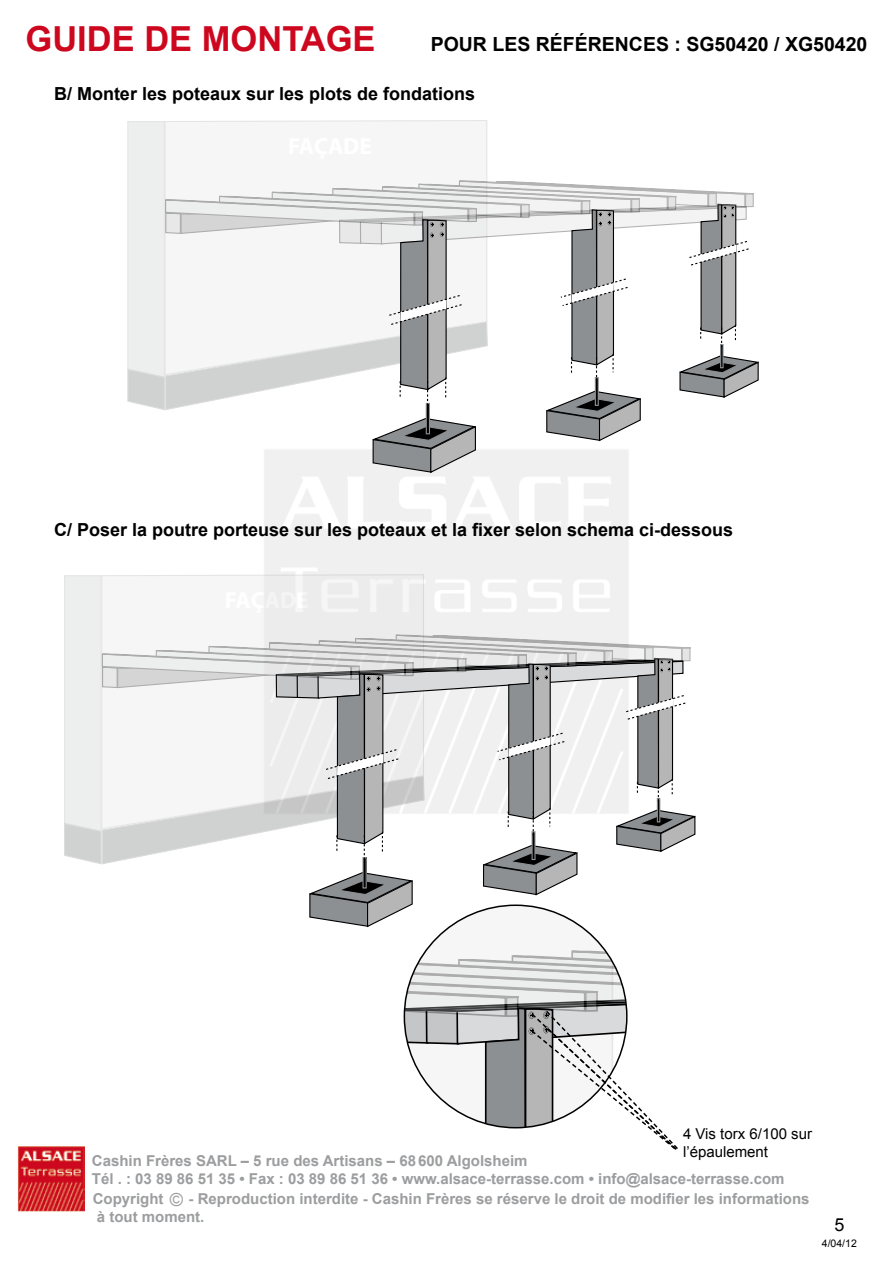
<style>
.page{position:relative;width:893px;height:1263px;background:#fff}
.page>*{position:absolute;margin:0;border:0;box-sizing:border-box;transform-origin:0 0}
.t1{font:700 34.5px "Arial";color:#cd071e}
.t2{font:700 19.5px "Arial";color:#000}
.t3{font:700 18px "Arial";color:#000}
.t4{font:18px "Arial";color:#000}
.t5{font:18px "Arial";color:#9c9d9f}
.t6{font:700 15px/18px "Arial";color:#9c9d9f}
.t7{font:15px/18px "Arial";color:#000}
.t8{font:10.5px "Arial";color:#000}
</style>
<div class="page">
<img style="left:17px;top:1146px;width:67px;height:66px">
<svg style="left:127px;top:120px;width:632px;height:354px"></svg>
<svg style="left:416px;top:214px;width:5px;height:10px"></svg>
<svg style="left:404px;top:950px;width:274px;height:200px"></svg>
<svg style="left:64px;top:575px;width:632px;height:353px"></svg>
<svg style="left:353px;top:668px;width:5px;height:10px"></svg>
<div style="left:351px;top:666px;width:9px;height:14px;border:1px solid #000"></div>
<h1 class="t1" style="left:26px;top:16px;width:352px">GUIDE DE MONTAGE</h1>
<h2 class="t2" style="left:431px;top:31px;width:438px">POUR LES RÉFÉRENCES : SG50420 / XG50420</h2>
<p class="t3" style="left:54px;top:82px;width:423px">B/ Monter les poteaux sur les plots de fondations</p>
<p class="t3" style="left:54px;top:518px;width:681px">C/ Poser la poutre porteuse sur les poteaux et la fixer selon schema ci-dessous</p>
<p class="t7" style="left:683px;top:1125px;width:130px">4 Vis torx 6/100 sur l’épaulement</p>
<p class="t6" style="left:92px;top:1152px;width:694px">Cashin Frères SARL – 5 rue des Artisans – 68600 Algolsheim<br>Tél . : 03 89 86 51 35 • Fax : 03 89 86 51 36 • www.alsace-terrasse.com • info@alsace-terrasse.com</p>
<p class="t6" style="left:93px;top:1190px;width:72px">Copyright</p>
<p class="t6" style="left:97px;top:1190px;width:714px;text-indent:92px">- Reproduction interdite - Cashin Frères se réserve le droit de modifier les informations à tout moment.</p>
<p class="t5" style="left:170px;top:1188px;width:15px">©</p>
<p class="t4" style="left:834px;top:1212px;width:12px">5</p>
<p class="t8" style="left:822px;top:1236px;width:37px">4/04/12</p>
</div>
